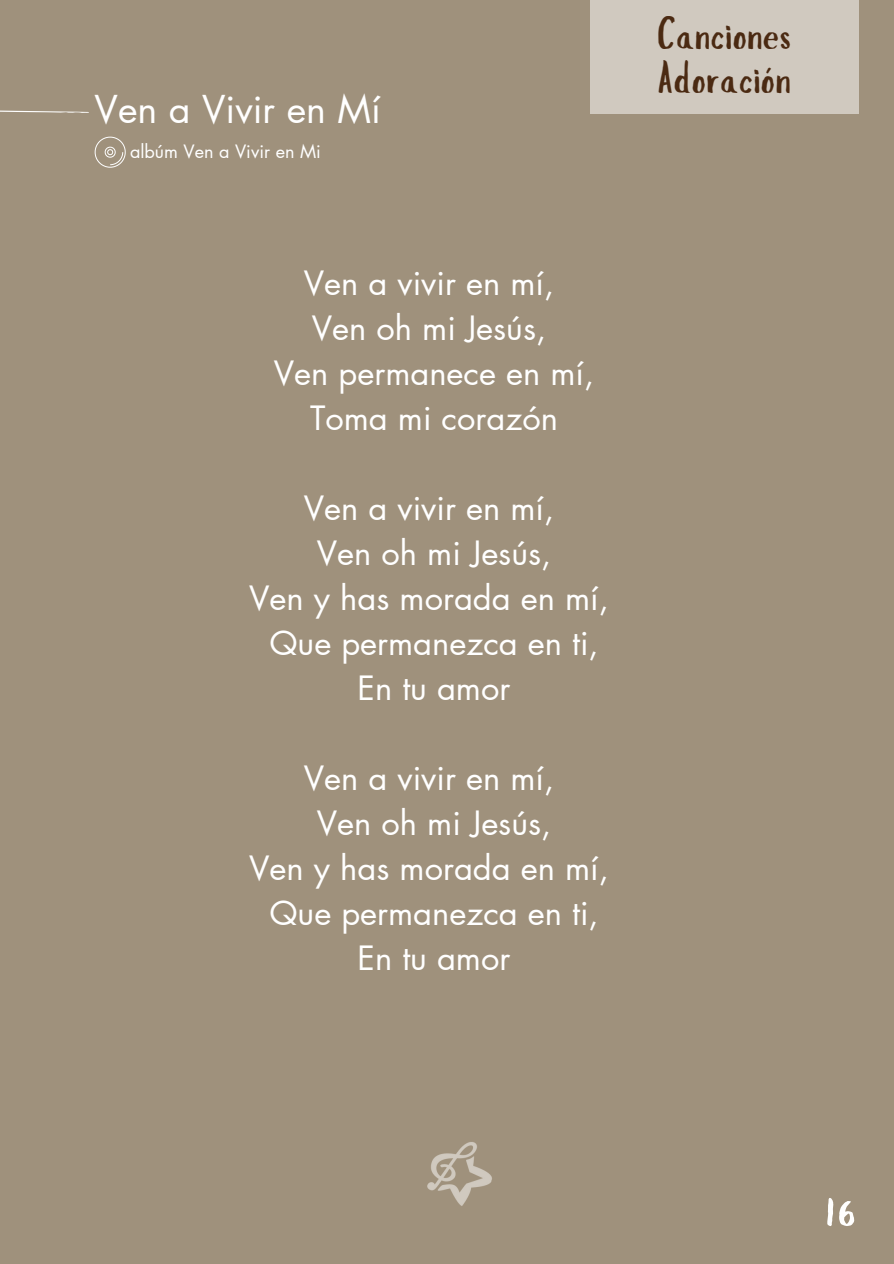
<style>
.page{position:relative;width:894px;height:1264px;background:#fff}
.page>*{position:absolute;margin:0;border:0;box-sizing:border-box;transform-origin:0 0}
.t1{font:75px "Baby Fox";color:#fff}
.t2{font:45px/43.8px "Slopes";color:#4b2a12}
.t3{font:37.5px "Futura LT Pro";color:#fff}
.t4{font:32.7px/45px "Futura LT Pro";color:#fff;text-align:center}
.t5{font:18px "Futura LT Pro";color:#fff}
</style>
<div class="page">
<div style="left:0;top:0;width:893px;height:1263px;background:#9f917c"></div>
<svg style="left:0;top:110px;width:89px;height:3px"></svg>
<img style="left:427px;top:1142px;width:65px;height:64px">
<svg style="left:95px;top:137px;width:31px;height:31px"></svg>
<div style="left:590px;top:0;width:268px;height:113px;background:#d0c9bf"></div>
<p class="t3" style="left:95px;top:92px;width:288px">Ven a Vivir en Mí</p>
<h3 class="t5" style="left:130px;top:143px;width:192px">albúm Ven a Vivir en Mi</h3>
<p class="t4" style="left:274px;top:261px;width:322px">Ven a vivir en mí,<br>Ven oh mi Jesús,<br>Ven permanece en mí,<br>Toma mi corazón</p>
<p class="t4" style="left:304px;top:486px;width:251px">Ven a vivir en mí,</p>
<h1 class="t4" style="left:249px;top:531px;width:361px">Ven oh mi Jesús,<br>Ven y has morada en mí,<br>Que permanezca en ti,<br>En tu amor</h1>
<h1 class="t4" style="left:304px;top:756px;width:251px">Ven a vivir en mí,</h1>
<h2 class="t4" style="left:249px;top:801px;width:361px">Ven oh mi Jesús,<br>Ven y has morada en mí,<br>Que permanezca en ti,<br>En tu amor</h2>
<h3 class="t2" style="left:657px;top:16px;width:135px">Canciones<br>Adoración</h3>
<p class="t1" style="left:827px;top:1163px;width:32px">16</p>
</div>
